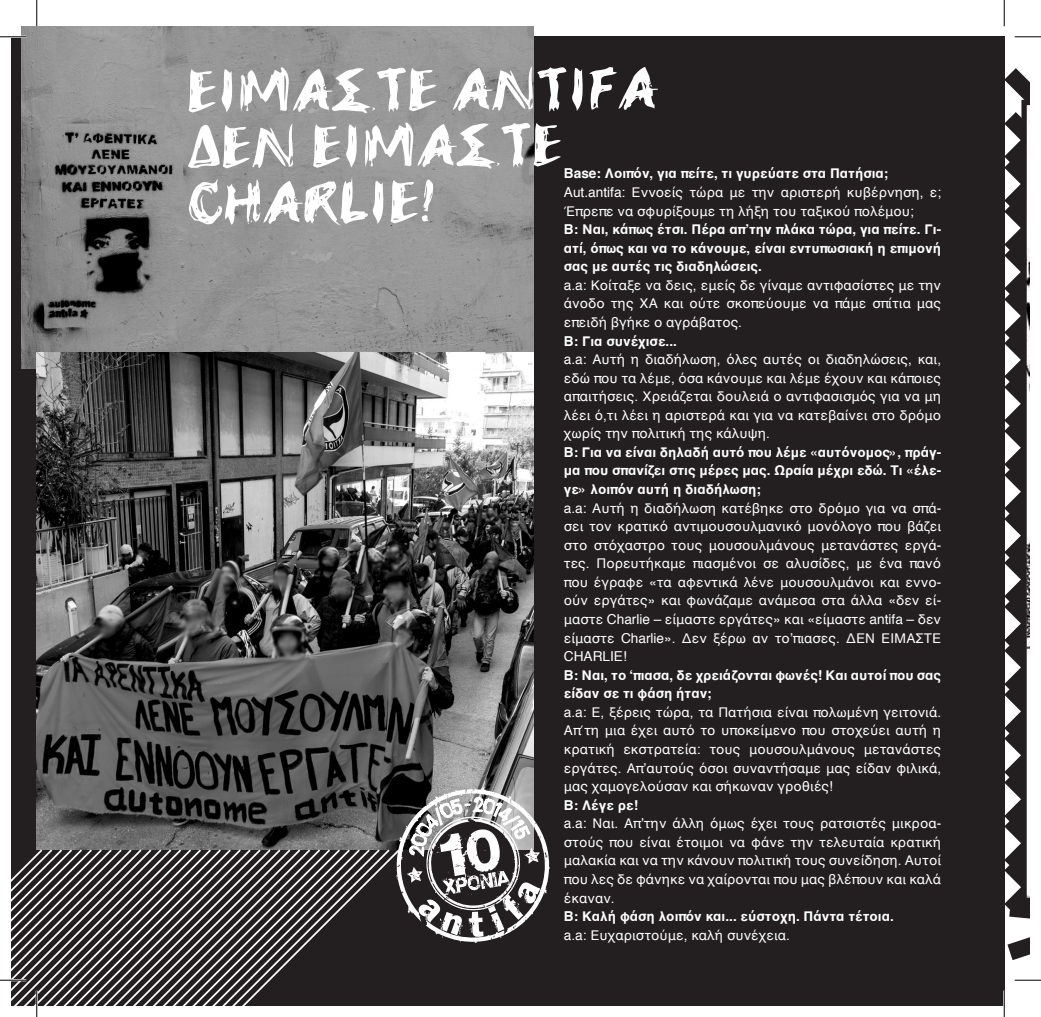
<style>
.page{position:relative;width:1041px;height:1017px;background:#fff}
.page>*{position:absolute;margin:0;border:0;box-sizing:border-box;transform-origin:0 0}
.t1{font:58.27px/56.2px "CF Darkroom";letter-spacing:-.005em;color:#fff}
.t2{font:13.65px/18.6px "Helvetica";color:#fff;text-align:justify}
.t3{font:700 13.65px/18.6px "Helvetica";color:#fff;text-align:justify}
</style>
<div class="page">
<div style="left:12px;top:37px;width:992px;height:967px;background:#231f20"></div>
<img style="left:22px;top:26px;width:512px;height:342px">
<img style="left:37px;top:352px;width:497px;height:435px">
<hr style="left:0;top:36px;width:26px;height:2px;background:#fff">
<svg style="left:0;top:36px;width:26px;height:1px"></svg>
<svg style="left:36px;top:0;width:1px;height:26px"></svg>
<svg style="left:0;top:787px;width:550px;height:229px"></svg>
<svg style="left:987px;top:0;width:54px;height:1016px"></svg>
<h1 class="t1" style="left:187px;top:65px;width:472px">ΕΙΜΑΣΤΕ ANTIFA<br>ΔΕΝ ΕΙΜΑΣΤΕ<br>CHARLIE!</h1>
<p class="t3" style="left:564px;top:164px;width:326px">Base: Λοιπόν, για πείτε, τι γυρεύατε στα Πατήσια;</p>
<p class="t2" style="left:564px;top:183px;width:379px">Aut.antifa: Εννοείς τώρα με την αριστερή κυβέρνηση, ε;<br>Έπρεπε να σφυρίξουμε τη λήξη του ταξικού πολέμου;</p>
<p class="t3" style="left:564px;top:220px;width:379px">B: Ναι, κάπως έτσι. Πέρα απ’την πλάκα τώρα, για πείτε. Γι&shy;ατί, όπως και να το κάνουμε, είναι εντυπωσιακή η επιμονή σας με αυτές τις διαδηλώσεις.</p>
<p class="t2" style="left:564px;top:276px;width:379px">a.a: Κοίταξε να δεις, εμείς δε γίναμε αντιφασίστες με την άνοδο της ΧΑ και ούτε σκοπεύουμε να πάμε σπίτια μας επειδή βγήκε ο αγράβατος.</p>
<p class="t3" style="left:564px;top:331px;width:115px">B: Για συνέχισε...</p>
<p class="t2" style="left:564px;top:350px;width:379px">a.a: Αυτή η διαδήλωση, όλες αυτές οι διαδηλώσεις, και, εδώ που τα λέμε, όσα κάνουμε και λέμε έχουν και κάποιες απαιτήσεις. Χρειάζεται δουλειά ο αντιφασισμός για να μη λέει ό,τι λέει η αριστερά και για να κατεβαίνει στο δρόμο χωρίς την πολιτική της κάλυψη.</p>
<p class="t3" style="left:564px;top:443px;width:379px">B: Για να είναι δηλαδή αυτό που λέμε «αυτόνομος», πράγ&shy;μα που σπανίζει στις μέρες μας. Ωραία μέχρι εδώ. Τι «έλε&shy;γε» λοιπόν αυτή η διαδήλωση;</p>
<p class="t2" style="left:564px;top:498px;width:379px">a.a: Αυτή η διαδήλωση κατέβηκε στο δρόμο για να σπά&shy;σει τον κρατικό αντιμουσουλμανικό μονόλογο που βάζει στο στόχαστρο τους μουσουλμάνους μετανάστες εργά&shy;τες. Πορευτήκαμε πιασμένοι σε αλυσίδες, με ένα πανό που έγραφε «τα αφεντικά λένε μουσουλμάνοι και εννο&shy;ούν εργάτες» και φωνάζαμε ανάμεσα στα άλλα «δεν εί&shy;μαστε Charlie – είμαστε εργάτες» και «είμαστε antifa – δεν είμαστε Charlie». Δεν ξέρω αν το’πιασες. ΔΕΝ ΕΙΜΑΣΤΕ CHARLIE!</p>
<p class="t3" style="left:564px;top:665px;width:379px">B: Ναι, το ‘πιασα, δε χρειάζονται φωνές! Και αυτοί που σας είδαν σε τι φάση ήταν;</p>
<p class="t2" style="left:564px;top:703px;width:379px">a.a: Ε, ξέρεις τώρα, τα Πατήσια είναι πολωμένη γειτονιά.<br>Απ΄τη μια έχει αυτό το υποκείμενο που στοχεύει αυτή η κρατική εκστρατεία: τους μουσουλμάνους μετανάστες εργάτες. Απ’αυτούς όσοι συναντήσαμε μας είδαν φιλικά, μας χαμογελούσαν και σήκωναν γροθιές!</p>
<p class="t3" style="left:564px;top:795px;width:76px">B: Λέγε ρε!</p>
<p class="t2" style="left:564px;top:814px;width:379px">a.a: Ναι. Απ’την άλλη όμως έχει τους ρατσιστές μικροα&shy;στούς που είναι έτοιμοι να φάνε την τελευταία κρατική μαλακία και να την κάνουν πολιτική τους συνείδηση. Αυτοί που λες δε φάνηκε να χαίρονται που μας βλέπουν και καλά έκαναν.</p>
<p class="t3" style="left:564px;top:906px;width:331px">B: Καλή φάση λοιπόν και... εύστοχη. Πάντα τέτοια.</p>
<p class="t2" style="left:564px;top:925px;width:228px">a.a: Ευχαριστούμε, καλή συνέχεια.</p>
</div>
